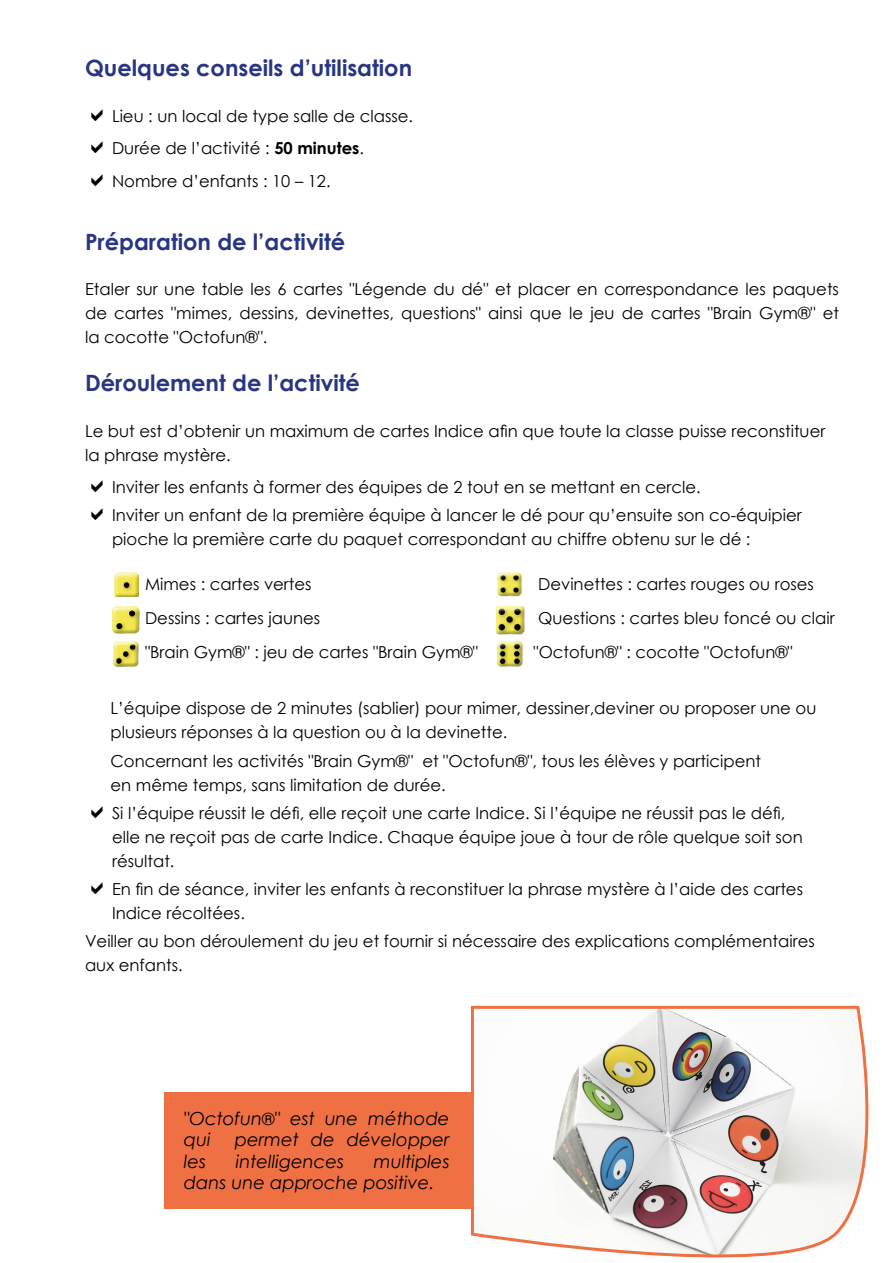
<style>
.page{position:relative;width:893px;height:1263px;background:#fff}
.page>*{position:absolute;margin:0;border:0;box-sizing:border-box;transform-origin:0 0}
.t1{font:700 22.5px "Century Gothic";color:#283583}
.t2{font:italic 18px/21.6px "Century Gothic";color:#000}
.t3{font:16.5px/24px "Century Gothic";color:#000}
.s1{font-weight:700}
.s2{font-style:normal;font-size:16.5px}
</style>
<div class="page">
<div style="left:111px;top:572px;width:32px;height:28px;background:#9d9d9c;opacity:.75"></div>
<div style="left:109px;top:606px;width:34px;height:30px;background:#9d9d9c;opacity:.75"></div>
<div style="left:109px;top:637px;width:32px;height:29px;background:#fff;opacity:.75"></div>
<div style="left:110px;top:642px;width:33px;height:28px;background:#9d9d9c;opacity:.75"></div>
<div style="left:494px;top:641px;width:33px;height:29px;background:#9d9d9c;opacity:.75"></div>
<div style="left:493px;top:606px;width:35px;height:30px;background:#9d9d9c;opacity:.75"></div>
<div style="left:495px;top:572px;width:31px;height:28px;background:#9d9d9c;opacity:.75"></div>
<div style="left:165px;top:1092px;width:340px;height:117px;background:#ee7043"></div>
<svg style="left:471px;top:1005px;width:398px;height:253px"></svg>
<h1 class="t1" style="left:85px;top:51px;width:329px">Quelques conseils d’utilisation</h1>
<p class="t3" style="left:112px;top:99px;width:303px;line-height:32.5px">Lieu : un local de type salle de classe.<br>Durée de l’activité : <span class="s1">50 minutes</span>.<br>Nombre d’enfants : 10 – 12.</p>
<h1 class="t1" style="left:85px;top:225px;width:262px">Préparation de l’activité</h1>
<p class="t3" style="left:85px;top:277px;width:755px;text-align:justify">Etaler sur une table les 6 cartes "Légende du dé" et placer en correspondance les paquets de cartes "mimes, dessins, devinettes, questions" ainsi que le jeu de cartes "Brain Gym®" et la cocotte "Octofun®".</p>
<h1 class="t1" style="left:85px;top:366px;width:276px">Déroulement de l’activité</h1>
<p class="t3" style="left:85px;top:418px;width:742px">Le but est d’obtenir un maximum de cartes Indice afin que toute la classe puisse reconstituer la phrase mystère.</p>
<p class="t3" style="left:112px;top:473px;width:691px;line-height:28.2px">Inviter les enfants à former des équipes de 2 tout en se mettant en cercle.<br>Inviter un enfant de la première équipe à lancer le dé pour qu’ensuite son co-équipier</p>
<p class="t3" style="left:112px;top:527px;width:640px">pioche la première carte du paquet correspondant au chiffre obtenu sur le dé :</p>
<p class="t3" style="left:145px;top:572px;width:168px">Mimes : cartes vertes</p>
<p class="t3" style="left:538px;top:572px;width:277px">Devinettes : cartes rouges ou roses</p>
<p class="t3" style="left:145px;top:606px;width:177px">Dessins : cartes jaunes</p>
<p class="t3" style="left:538px;top:606px;width:298px">Questions : cartes bleu foncé ou clair</p>
<p class="t3" style="left:145px;top:640px;width:334px">"Brain Gym®" : jeu de cartes "Brain Gym®"</p>
<p class="t3" style="left:534px;top:640px;width:260px">"Octofun®" : cocotte "Octofun®"</p>
<p class="t3" style="left:111px;top:696px;width:707px">L’équipe dispose de 2 minutes (sablier) pour mimer, dessiner,deviner ou proposer une ou plusieurs réponses à la question ou à la devinette.</p>
<p class="t3" style="left:111px;top:748px;width:652px">Concernant les activités "Brain Gym®" et "Octofun®", tous les élèves y participent en même temps, sans limitation de durée.</p>
<p class="t3" style="left:112px;top:801px;width:692px">Si l’équipe réussit le défi, elle reçoit une carte Indice. Si l’équipe ne réussit pas le défi, elle ne reçoit pas de carte Indice. Chaque équipe joue à tour de rôle quelque soit son résultat.</p>
<p class="t3" style="left:112px;top:877px;width:692px">En fin de séance, inviter les enfants à reconstituer la phrase mystère à l’aide des cartes<br>Indice récoltées.</p>
<p class="t3" style="left:85px;top:929px;width:731px">Veiller au bon déroulement du jeu et fournir si nécessaire des explications complémentaires aux enfants.</p>
<p class="t2" style="left:184px;top:1107px;width:267px">"Octofun<span class="s2">®</span>" est une méthode qui</p>
<p class="t2" style="left:235px;top:1129px;width:216px">permet de développer</p>
<p class="t2" style="left:184px;top:1150px;width:24px">les</p>
<p class="t2" style="left:236px;top:1150px;width:110px">intelligences</p>
<p class="t2" style="left:184px;top:1150px;width:267px;text-indent:190px">multiples dans une approche positive.</p>
</div>
